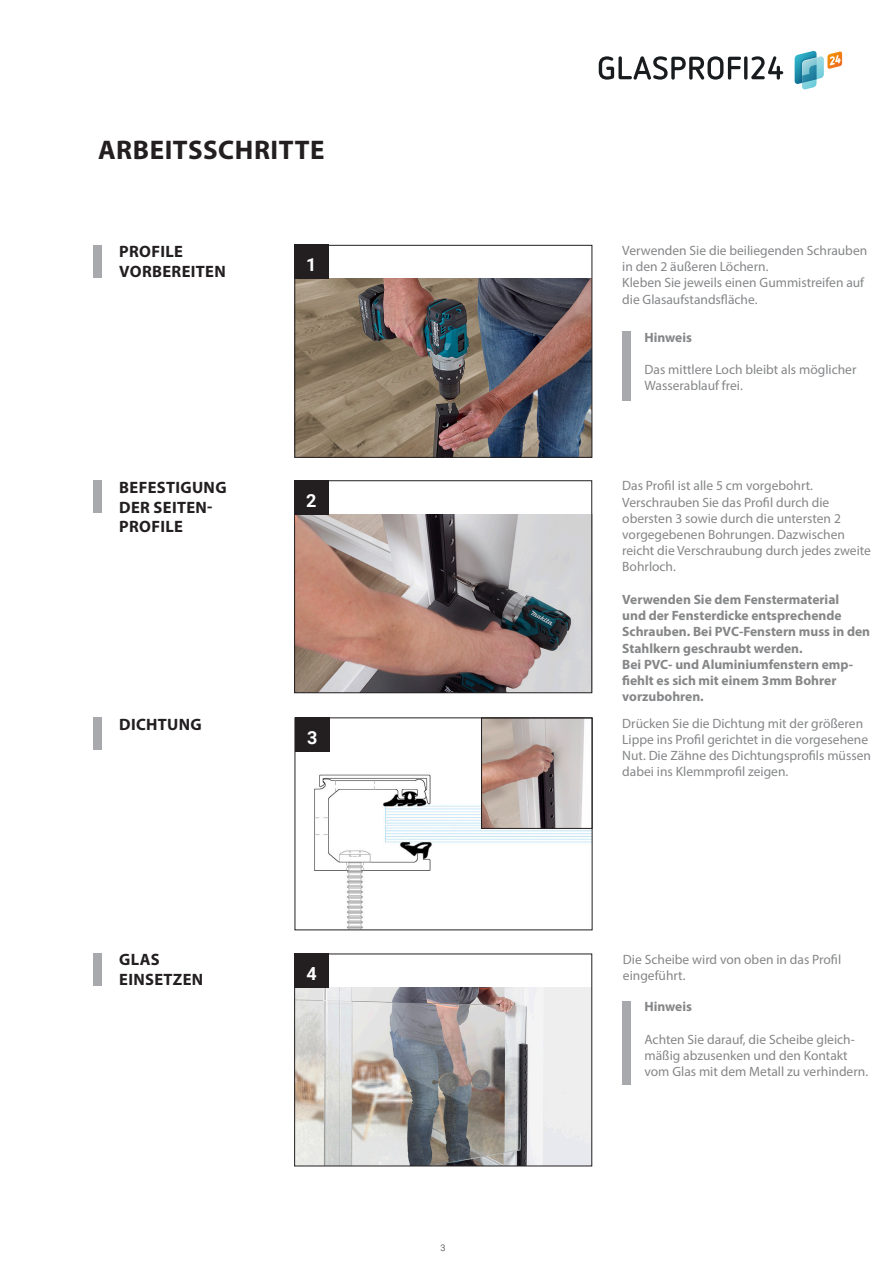
<style>
.page{position:relative;width:893px;height:1263px;background:#fff}
.page>*{position:absolute;margin:0;border:0;box-sizing:border-box;transform-origin:0 0}
.Überschrift_Myriad_Pro{font:700 27px "Myriad Pro";letter-spacing:.02em;color:#231f20}
.Bildbeschreibung_Subhead{font:700 18px "Roboto";color:#fff}
.Kapitelüberschrift_Myriad_Prod{font:700 16.5px/19.8px "Myriad Pro";letter-spacing:.02em;color:#231f20}
.Copy_Myriad_Prod{font:13.5px/16.2px "Myriad Pro";color:#858688}
.Copy_Myriad_Prod-2{font:700 13.5px/16.2px "Myriad Pro";color:#858688}
.t1{font:300 9px "Roboto";color:#231f20}
</style>
<div class="page">
<svg style="left:795px;top:51px;width:47px;height:39px"></svg>
<svg style="left:599px;top:56px;width:184px;height:24px"></svg>
<img style="left:296px;top:279px;width:294px;height:177px">
<img style="left:296px;top:514px;width:294px;height:177px">
<div style="left:622px;top:331px;width:8px;height:70px;background:#a8a9ad"></div>
<div style="left:94px;top:717px;width:8px;height:33px;background:#a8a9ad"></div>
<div style="left:94px;top:245px;width:8px;height:33px;background:#a8a9ad"></div>
<div style="left:94px;top:953px;width:8px;height:33px;background:#a8a9ad"></div>
<div style="left:94px;top:480px;width:8px;height:33px;background:#a8a9ad"></div>
<img style="left:296px;top:987px;width:294px;height:177px">
<div style="left:622px;top:1001px;width:8px;height:84px;background:#a8a9ad"></div>
<div style="left:294px;top:953px;width:298px;height:213px;border:1px solid #231f20"></div>
<div style="left:294px;top:245px;width:34px;height:34px;background:#231f20"></div>
<div style="left:294px;top:480px;width:34px;height:34px;background:#231f20"></div>
<div style="left:295px;top:953px;width:34px;height:34px;background:#231f20"></div>
<div style="left:294px;top:245px;width:298px;height:213px;border:1px solid #231f20"></div>
<div style="left:294px;top:480px;width:298px;height:213px;border:1px solid #231f20"></div>
<img style="left:297px;top:751px;width:293px;height:177px">
<img style="left:483px;top:719px;width:107px;height:108px">
<div style="left:481px;top:717px;width:111px;height:112px;border:1px solid #231f20"></div>
<div style="left:295px;top:717px;width:34px;height:34px;background:#231f20"></div>
<div style="left:295px;top:717px;width:297px;height:213px;border:1px solid #231f20"></div>
<p class="Überschrift_Myriad_Pro" style="left:98px;top:132px;width:228px">ARBEITSSCHRITTE</p>
<p class="Kapitelüberschrift_Myriad_Prod" style="left:119px;top:241px;width:65px">PROFILE</p>
<p class="Kapitelüberschrift_Myriad_Prod" style="left:119px;top:261px;width:108px">VORBEREITEN</p>
<p class="Bildbeschreibung_Subhead" style="left:306px;top:252px;width:12px">1</p>
<p class="Copy_Myriad_Prod" style="left:622px;top:242px;width:246px">Verwenden Sie die beiliegenden Schrauben in den 2 äußeren Löchern.</p>
<p class="Copy_Myriad_Prod" style="left:622px;top:275px;width:243px">Kleben Sie jeweils einen Gummistreifen auf die Glasaufstandsfläche.</p>
<p class="Copy_Myriad_Prod-2" style="left:644px;top:328px;width:49px">Hinweis</p>
<p class="Copy_Myriad_Prod" style="left:644px;top:361px;width:213px">Das mittlere Loch bleibt als möglicher<br>Wasserablauf frei.</p>
<p class="Kapitelüberschrift_Myriad_Prod" style="left:119px;top:477px;width:109px">BEFESTIGUNG<br>DER SEITEN-<br>PROFILE</p>
<p class="Copy_Myriad_Prod" style="left:622px;top:478px;width:250px">Das Profil ist alle 5 cm vorgebohrt.<br>Verschrauben Sie das Profil durch die obersten 3 sowie durch die untersten 2 vorgegebenen Bohrungen. Dazwischen reicht die Verschraubung durch jedes zweite Bohrloch.</p>
<p class="Copy_Myriad_Prod-2" style="left:622px;top:591px;width:249px">Verwenden Sie dem Fenstermaterial<br>und der Fensterdicke entsprechende Schrauben. Bei PVC-Fenstern muss in den Stahlkern geschraubt werden.</p>
<p class="Copy_Myriad_Prod-2" style="left:622px;top:656px;width:232px">Bei PVC- und Aluminiumfenstern emp&shy;fiehlt es sich mit einem 3mm Bohrer vorzubohren.</p>
<p class="Bildbeschreibung_Subhead" style="left:306px;top:488px;width:12px">2</p>
<p class="Kapitelüberschrift_Myriad_Prod" style="left:119px;top:714px;width:84px">DICHTUNG</p>
<p class="Kapitelüberschrift_Myriad_Prod" style="left:119px;top:949px;width:42px">GLAS</p>
<p class="Kapitelüberschrift_Myriad_Prod" style="left:119px;top:968px;width:86px">EINSETZEN</p>
<p class="Bildbeschreibung_Subhead" style="left:307px;top:725px;width:12px">3</p>
<p class="Bildbeschreibung_Subhead" style="left:306px;top:961px;width:12px">4</p>
<p class="t1" style="left:441px;top:1242px;width:6px">3</p>
<p class="Copy_Myriad_Prod" style="left:622px;top:715px;width:250px">Drücken Sie die Dichtung mit der größeren Lippe ins Profil gerichtet in die vorgesehene Nut. Die Zähne des Dichtungsprofils müssen dabei ins Klemmprofil zeigen.</p>
<p class="Copy_Myriad_Prod" style="left:623px;top:951px;width:220px">Die Scheibe wird von oben in das Profil eingeführt.</p>
<p class="Copy_Myriad_Prod-2" style="left:644px;top:998px;width:49px">Hinweis</p>
<p class="Copy_Myriad_Prod" style="left:644px;top:1031px;width:225px">Achten Sie darauf, die Scheibe gleich&shy;mäßig abzusenken und den Kontakt vom Glas mit dem Metall zu verhindern.</p>
</div>
